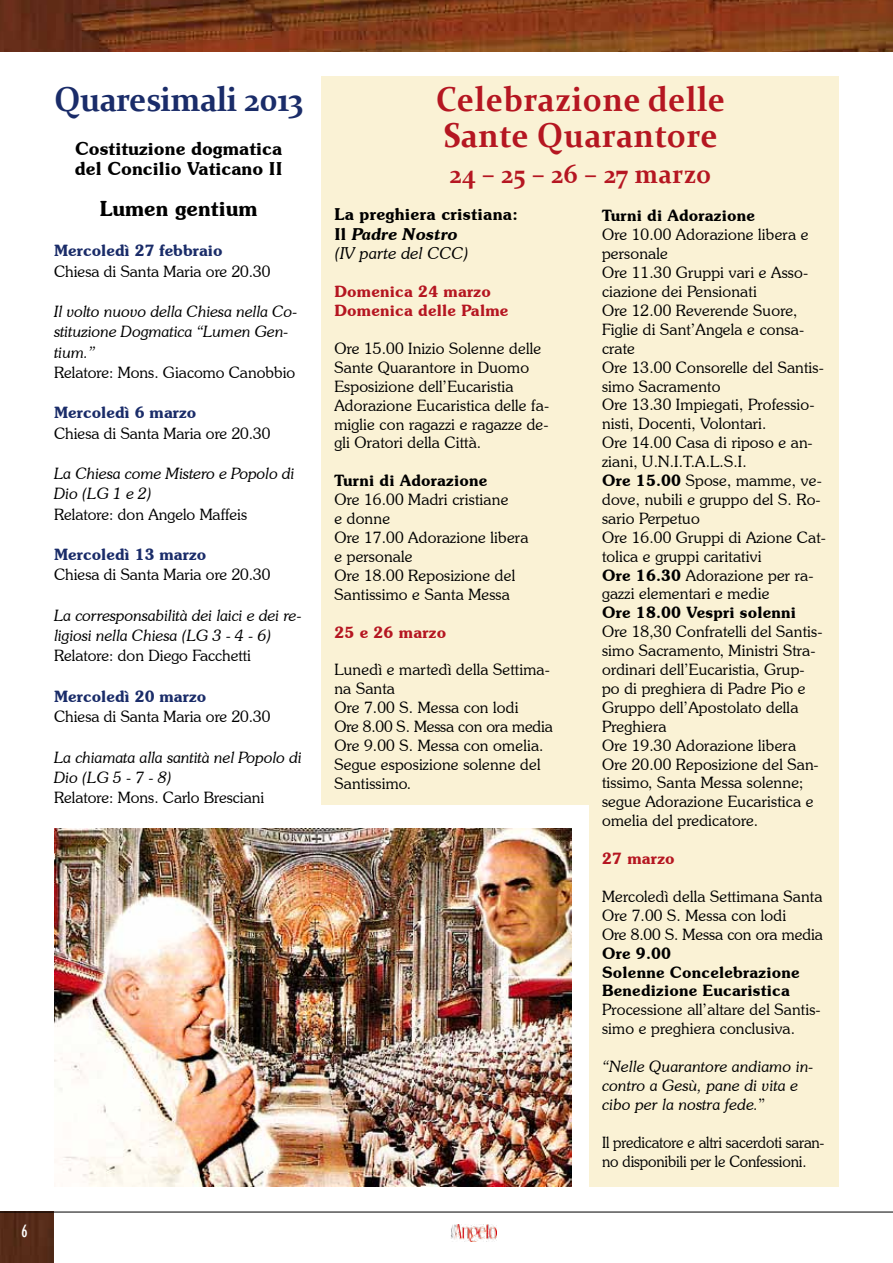
<style>
.page{position:relative;width:893px;height:1263px;background:#fff}
.page>*{position:absolute;margin:0;border:0;box-sizing:border-box;transform-origin:0 0}
.t1{font:700 34.5px/36px "Constantia";letter-spacing:.02em;color:#b51621;scale:.92 1}
.t2{font:700 34.5px "Constantia";letter-spacing:-.01em;color:#1a2c69;scale:.92 1}
.t3{font:700 27px "Constantia";letter-spacing:.02em;color:#b51621;scale:.92 1}
.t4{font:600 21px "Souvenir IT Cby BT";color:#000}
.t5{font:600 18px/20.2px "Souvenir IT Cby BT";color:#000}
.t6{font:condensed 18px "Gill Sans";color:#fff}
.t7{font:600 16.5px/19.8px "Souvenir IT Cby BT";letter-spacing:.01em;color:#000}
.t8{font:300 15.75px/18.9px "Souvenir IT Cby BT";letter-spacing:.01em;color:#000}
.t9{font:italic 300 15.75px/20.2px "Souvenir IT Cby BT";color:#000}
.t10{font:600 15.75px/18.9px "Souvenir IT Cby BT";letter-spacing:.01em;color:#000}
.t11{font:600 15.75px "Souvenir IT Cby BT";color:#1a2c69}
.t12{font:300 15.75px/18.9px "Souvenir IT Cby BT";letter-spacing:-.01em;color:#000;scale:.96 1}
.t13{font:600 15.75px/18.9px "Souvenir IT Cby BT";letter-spacing:.01em;color:#b51621}
.s1{font-weight:600}
.s2{font-style:normal}
.s3{font-style:italic}
.s4{font-weight:300;font-style:italic}
</style>
<div class="page">
<img style="left:0;top:0;width:893px;height:51px">
<div style="left:0;top:1213px;width:54px;height:50px;background:#562b18"></div>
<hr style="left:0;top:1212px;width:893px;height:1px;background:#000">
<img style="left:451px;top:1225px;width:45px;height:16px">
<div style="left:322px;top:77px;width:517px;height:728px;background:#faf2d5"></div>
<img style="left:54px;top:828px;width:517px;height:358px">
<div style="left:589px;top:201px;width:250px;height:985px;background:#faf2d5"></div>
<p class="t6" style="left:21px;top:1221px;width:8px">6</p>
<h1 class="t2" style="left:54px;top:75px;width:272px">Quaresimali 2013</h1>
<h1 class="t1" style="left:436px;top:80px;width:316px">Celebrazione delle<br>Sante Quarantore</h1>
<h2 class="t3" style="left:450px;top:155px;width:286px">24 – 25 – 26 – 27 marzo</h2>
<p class="t10" style="left:602px;top:206px;width:155px">Turni di Adorazione</p>
<p class="t8" style="left:602px;top:225px;width:225px">Ore 10.00 Adorazione libera e personale<br>Ore 11.30 Gruppi vari e Asso&shy;ciazione dei Pensionati<br>Ore 12.00 Reverende Suore,<br>Figlie di Sant’Angela e consa&shy;crate<br>Ore 13.00 Consorelle del Santis&shy;simo Sacramento<br>Ore 13.30 Impiegati, Professio&shy;nisti, Docenti, Volontari.<br>Ore 14.00 Casa di riposo e an&shy;ziani, U.N.I.T.A.L.S.I.<br><span class="s1">Ore 15.00</span> Spose, mamme, ve&shy;dove, nubili e gruppo del S. Ro&shy;sario Perpetuo<br>Ore 16.00 Gruppi di Azione Cat&shy;tolica e gruppi caritativi<br><span class="s1">Ore 16.30</span> Adorazione per ra&shy;gazzi elementari e medie</p>
<p class="t10" style="left:602px;top:603px;width:196px">Ore 18.00 Vespri solenni</p>
<p class="t8" style="left:602px;top:622px;width:222px">Ore 18,30 Confratelli del Santis&shy;simo Sacramento, Ministri Stra&shy;ordinari dell’Eucaristia, Grup&shy;po di preghiera di Padre Pio e<br>Gruppo dell’Apostolato della<br>Preghiera<br>Ore 19.30 Adorazione libera<br>Ore 20.00 Reposizione del San&shy;tissimo, Santa Messa solenne; segue Adorazione Eucaristica e omelia del predicatore.</p>
<p class="t13" style="left:602px;top:849px;width:74px">27 marzo</p>
<p class="t8" style="left:602px;top:887px;width:222px">Mercoledì della Settimana Santa<br>Ore 7.00 S. Messa con lodi<br>Ore 8.00 S. Messa con ora media</p>
<p class="t10" style="left:602px;top:943px;width:199px">Ore 9.00<br>Solenne Concelebrazione<br>Benedizione Eucaristica</p>
<p class="t8" style="left:602px;top:1000px;width:220px">Processione all’altare del Santis&shy;simo e preghiera conclusiva.</p>
<p class="t9" style="left:602px;top:1057px;width:213px;line-height:18.9px">“Nelle Quarantore andiamo in&shy;contro a Gesù, pane di vita e cibo per la nostra fede.<span class="s2">”</span></p>
<p class="t12" style="left:602px;top:1132px;width:233px">Il predicatore e altri sacerdoti saran&shy;no disponibili per le Confessioni.</p>
<p class="t5" style="left:75px;top:138px;width:209px">Costituzione dogmatica del Concilio Vaticano II</p>
<h3 class="t4" style="left:100px;top:195px;width:159px">Lumen gentium</h3>
<p class="t11" style="left:54px;top:241px;width:170px">Mercoledì 27 febbraio</p>
<p class="t8" style="left:54px;top:261px;width:218px">Chiesa di Santa Maria ore 20.30</p>
<p class="t9" style="left:54px;top:301px;width:245px">Il volto nuovo della Chiesa nella Co&shy;stituzione Dogmatica “Lumen Gen&shy;tium.”</p>
<p class="t8" style="left:54px;top:363px;width:243px">Relatore: Mons. Giacomo Canobbio</p>
<p class="t11" style="left:54px;top:403px;width:144px">Mercoledì 6 marzo</p>
<p class="t8" style="left:54px;top:423px;width:218px">Chiesa di Santa Maria ore 20.30</p>
<p class="t9" style="left:54px;top:463px;width:242px">La Chiesa come Mistero e Popolo di<br>Dio (LG 1 e 2)</p>
<p class="t8" style="left:54px;top:504px;width:195px">Relatore: don Angelo Maffeis</p>
<p class="t11" style="left:54px;top:545px;width:154px">Mercoledì 13 marzo</p>
<p class="t8" style="left:54px;top:565px;width:218px">Chiesa di Santa Maria ore 20.30</p>
<p class="t9" style="left:54px;top:605px;width:249px">La corresponsabilità dei laici e dei re&shy;ligiosi nella Chiesa (LG 3 - 4 - 6)</p>
<p class="t8" style="left:54px;top:646px;width:199px">Relatore: don Diego Facchetti</p>
<p class="t11" style="left:54px;top:686px;width:154px">Mercoledì 20 marzo</p>
<p class="t8" style="left:54px;top:707px;width:218px">Chiesa di Santa Maria ore 20.30</p>
<p class="t9" style="left:54px;top:747px;width:249px">La chiamata alla santità nel Popolo di<br>Dio (LG 5 - 7 - 8)</p>
<p class="t8" style="left:54px;top:788px;width:212px">Relatore: Mons. Carlo Bresciani</p>
<p class="t7" style="left:334px;top:204px;width:185px">La preghiera cristiana:<br>Il <span class="s3">Padre Nostro<br></span><span class="s4">(IV parte del CCC)</span></p>
<p class="t13" style="left:334px;top:282px;width:176px">Domenica 24 marzo<br>Domenica delle Palme</p>
<p class="t8" style="left:334px;top:339px;width:216px">Ore 15.00 Inizio Solenne delle<br>Sante Quarantore in Duomo<br>Esposizione dell’Eucaristia<br>Adorazione Eucaristica delle fa&shy;miglie con ragazzi e ragazze de&shy;gli Oratori della Città.</p>
<p class="t10" style="left:334px;top:471px;width:155px">Turni di Adorazione</p>
<p class="t8" style="left:334px;top:490px;width:196px">Ore 16.00 Madri cristiane<br>e donne<br>Ore 17.00 Adorazione libera e personale<br>Ore 18.00 Reposizione del<br>Santissimo e Santa Messa</p>
<p class="t13" style="left:334px;top:622px;width:113px">25 e 26 marzo</p>
<p class="t8" style="left:334px;top:660px;width:220px">Lunedì e martedì della Settima&shy;na Santa<br>Ore 7.00 S. Messa con lodi<br>Ore 8.00 S. Messa con ora media<br>Ore 9.00 S. Messa con omelia.<br>Segue esposizione solenne del<br>Santissimo.</p>
</div>
